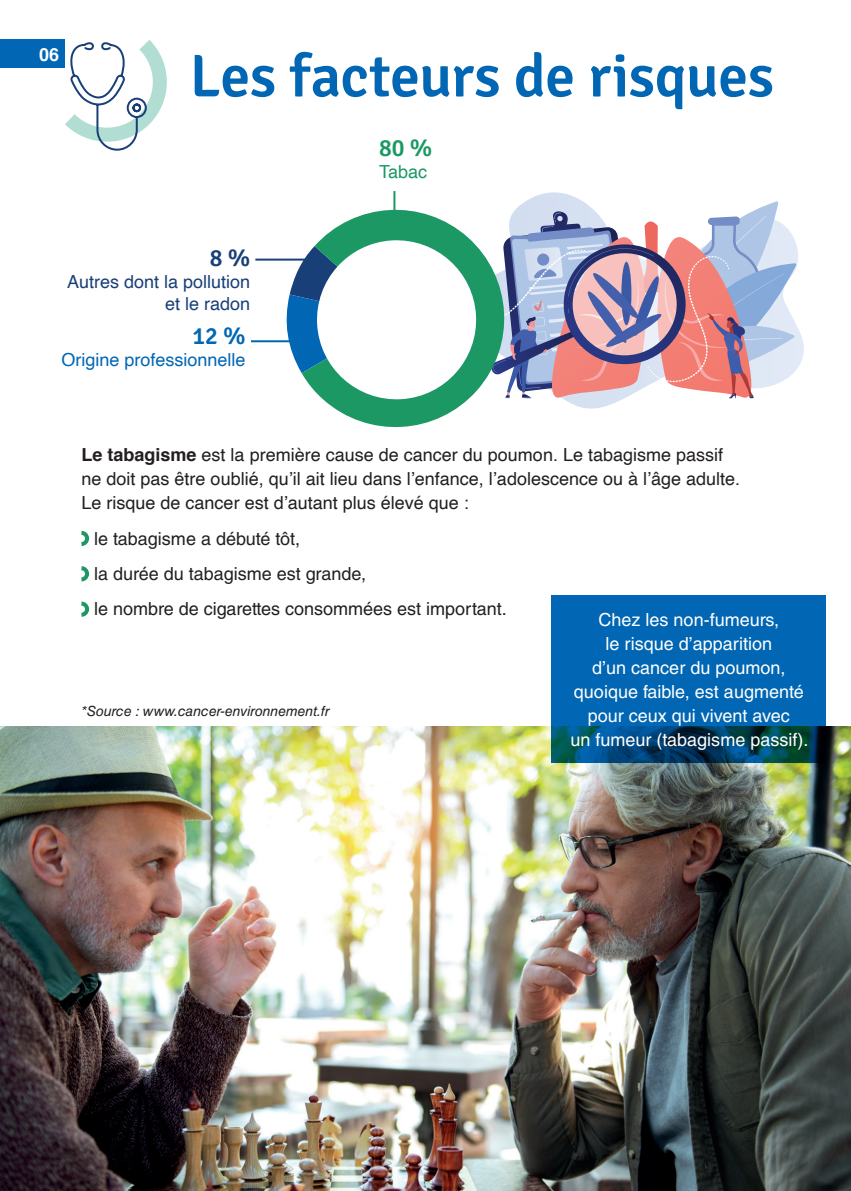
<style>
.page{position:relative;width:851px;height:1191px;background:#fff}
.page>*{position:absolute;margin:0;border:0;box-sizing:border-box;transform-origin:0 0}
.t1{font:600 60px "Signika Negative";letter-spacing:-.01em;color:#0166b3}
.t2{font:600 24px "Signika Negative";color:#1c9864}
.t3{font:600 24px "Signika Negative";color:#0166b3}
.t4{font:600 24px "Signika Negative";color:#193f78}
.t5{font:18px/24px "Helvetica";color:#231f20}
.t6{font:18px/24px "Helvetica LT Std";color:#fff;text-align:center}
.t7{font:18px/35.4px "Helvetica LT Std";color:#231f20}
.t8{font:18px/22px "Helvetica";color:#193f78;text-align:right}
.t9{font:18px "Helvetica";color:#0166b3}
.t10{font:18px "Helvetica";color:#1c9864}
.t11{font:700 18px "Helvetica";color:#fff}
.t12{font:italic 14px "Helvetica LT Std";color:#231f20}
.s1{font-weight:700}
</style>
<div class="page">
<div style="left:0;top:40px;width:65px;height:28px;background:#0166b3"></div>
<svg style="left:50px;top:39px;width:117px;height:112px"></svg>
<hr style="left:393px;top:191px;width:2px;height:48px;background:#1c9864">
<hr style="left:255px;top:259px;width:57px;height:2px;background:#193f78">
<svg style="left:81px;top:530px;width:9px;height:16px"></svg>
<svg style="left:81px;top:566px;width:9px;height:16px"></svg>
<svg style="left:81px;top:601px;width:9px;height:16px"></svg>
<img style="left:0;top:726px;width:850px;height:465px">
<svg style="left:551px;top:595px;width:275px;height:168px;background:#005ea1"></svg>
<svg style="left:526px;top:192px;width:278px;height:217px"></svg>
<svg style="left:516px;top:201px;width:280px;height:200px;background:#beabbf"></svg>
<svg style="left:323px;top:197px;width:193px;height:231px"></svg>
<svg style="left:283px;top:238px;width:195px;height:164px"></svg>
<hr style="left:251px;top:340px;width:56px;height:2px;background:#0166b3">
<p class="t11" style="left:39px;top:40px;width:22px">06</p>
<h1 class="t1" style="left:190px;top:41px;width:585px">Les facteurs de risques</h1>
<h2 class="t2" style="left:379px;top:134px;width:55px">80 %</h2>
<p class="t10" style="left:379px;top:158px;width:50px">Tabac</p>
<h2 class="t4" style="left:210px;top:244px;width:42px">8 %</h2>
<p class="t8" style="left:67px;top:272px;width:185px">Autres dont la pollution et le radon</p>
<h2 class="t3" style="left:192px;top:322px;width:55px">12 %</h2>
<p class="t9" style="left:61px;top:346px;width:186px">Origine professionnelle</p>
<p class="t5" style="left:81px;top:443px;width:660px"><span class="s1">Le tabagisme</span> est la première cause de cancer du poumon. Le tabagisme passif ne doit pas être oublié, qu’il ait lieu dans l’enfance, l’adolescence ou à l’âge adulte.<br>Le risque de cancer est d’autant plus élevé que :</p>
<p class="t7" style="left:94px;top:520px;width:414px">le tabagisme a débuté tôt,<br>la durée du tabagisme est grande,<br>le nombre de cigarettes consommées est important.</p>
<p class="t6" style="left:570px;top:607px;width:239px">Chez les non-fumeurs,<br>le risque d’apparition<br>d’un cancer du poumon, quoique faible, est augmenté pour ceux qui vivent avec<br>un fumeur (tabagisme passif).</p>
<p class="t12" style="left:81px;top:703px;width:250px">*Source : www.cancer-environnement.fr</p>
</div>
